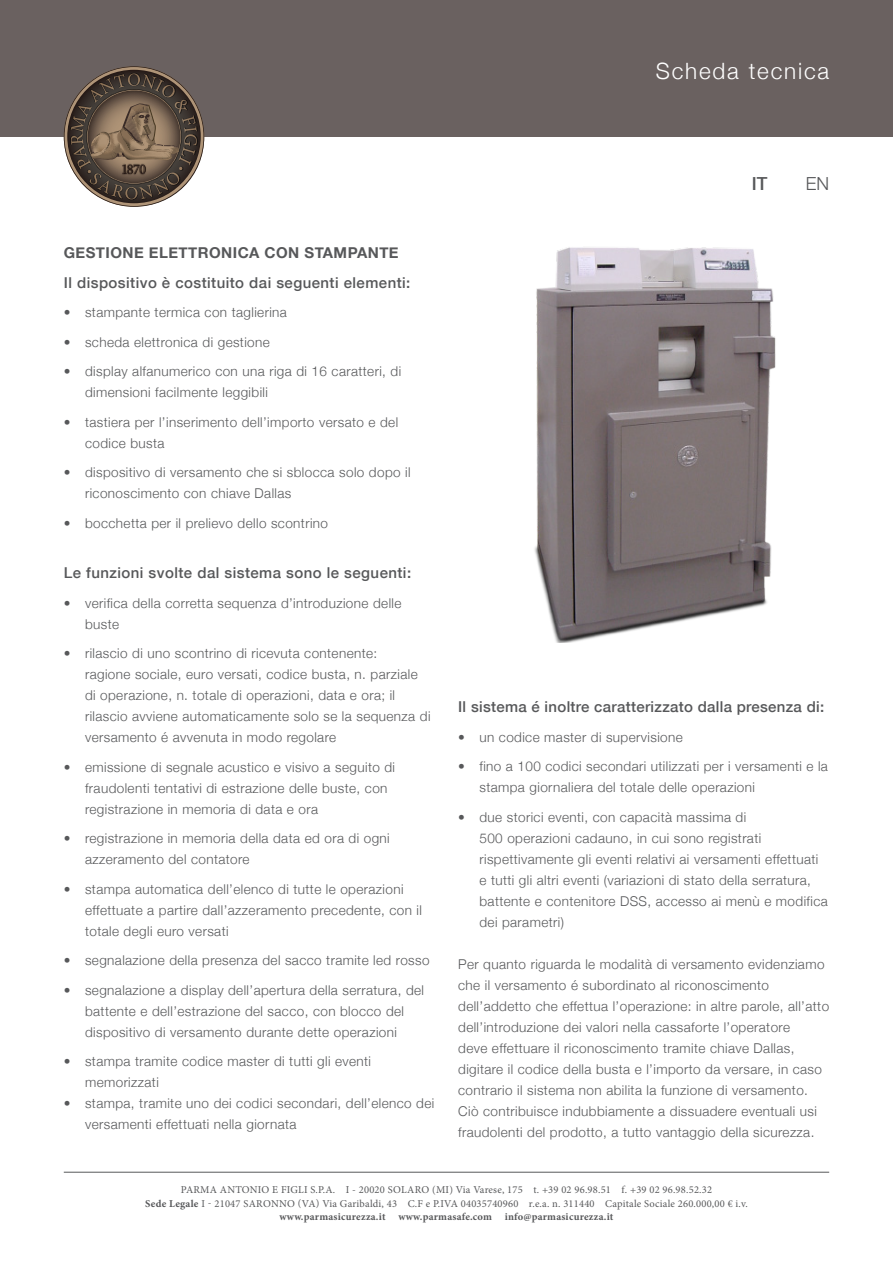
<style>
.page{position:relative;width:893px;height:1263px;background:#fff}
.page>*{position:absolute;margin:0;border:0;box-sizing:border-box;transform-origin:0 0}
.t1{font:300 22.5px "Helvetica Neue";letter-spacing:.08em;color:#fff}
.t2{font:500 18px "Helvetica Neue";color:#57585a}
.t3{font:300 18px "Helvetica Neue";color:#57585a}
.t4{font:500 15px "Helvetica Neue";letter-spacing:.03em;color:#57585a}
.t5{font:700 15px "Helvetica Neue";letter-spacing:.03em;color:#57585a}
.t6{font:300 13.5px/21px "Helvetica Neue";letter-spacing:.03em;color:#57585a}
.t7{font:10.5px "Minion Pro";letter-spacing:.02em;color:#57585a}
.t8{font:700 10.5px "Minion Pro";letter-spacing:.02em;color:#57585a}
.s1{font-weight:700}
</style>
<div class="page">
<div style="left:0;top:0;width:893px;height:136px;background:#6a6160"></div>
<svg style="left:64px;top:66px;width:140px;height:141px"></svg>
<hr style="left:64px;top:1172px;width:765px;height:1px;background:#57585a">
<img style="left:534px;top:247px;width:242px;height:395px">
<p class="t1" style="left:656px;top:53px;width:175px">Scheda tecnica</p>
<p class="t5" style="left:64px;top:239px;width:336px">GESTIONE ELETTRONICA CON STAMPANTE</p>
<p class="t4" style="left:64px;top:270px;width:348px">Il dispositivo è costituito dai seguenti elementi:</p>
<p class="t6" style="left:64px;top:301px;width:225px">• stampante termica con taglierina</p>
<p class="t6" style="left:64px;top:330px;width:208px">• scheda elettronica di gestione</p>
<p class="t6" style="left:85px;top:360px;width:318px;text-indent:-21px">• display alfanumerico con una riga di 16 caratteri, di dimensioni facilmente leggibili</p>
<p class="t6" style="left:85px;top:410px;width:315px;text-indent:-21px">• tastiera per l’inserimento dell’importo versato e del codice busta</p>
<p class="t6" style="left:85px;top:461px;width:327px;text-indent:-21px">• dispositivo di versamento che si sblocca solo dopo il riconoscimento con chiave Dallas</p>
<p class="t6" style="left:64px;top:512px;width:266px">• bocchetta per il prelievo dello scontrino</p>
<p class="t4" style="left:64px;top:561px;width:349px">Le funzioni svolte dal sistema sono le seguenti:</p>
<p class="t6" style="left:85px;top:592px;width:318px;text-indent:-21px">• verifica della corretta sequenza d’introduzione delle buste</p>
<p class="t6" style="left:85px;top:642px;width:347px;text-indent:-21px">• rilascio di uno scontrino di ricevuta contenente:<br>ragione sociale, euro versati, codice busta, n. parziale di operazione, n. totale di operazioni, data e ora; il rilascio avviene automaticamente solo se la sequenza di versamento é avvenuta in modo regolare</p>
<p class="t6" style="left:85px;top:756px;width:312px;text-indent:-21px">• emissione di segnale acustico e visivo a seguito di fraudolenti tentativi di estrazione delle buste, con registrazione in memoria di data e ora</p>
<p class="t6" style="left:85px;top:827px;width:306px;text-indent:-21px">• registrazione in memoria della data ed ora di ogni azzeramento del contatore</p>
<p class="t6" style="left:85px;top:878px;width:338px;text-indent:-21px">• stampa automatica dell’elenco di tutte le operazioni effettuate a partire dall’azzeramento precedente, con il totale degli euro versati</p>
<p class="t6" style="left:64px;top:949px;width:367px">• segnalazione della presenza del sacco tramite led rosso</p>
<p class="t6" style="left:64px;top:979px;width:362px;text-align:center">• segnalazione a display dell’apertura della serratura, del battente e dell’estrazione del sacco, con blocco del dispositivo di versamento durante dette operazioni</p>
<p class="t6" style="left:85px;top:1050px;width:288px;text-indent:-21px">• stampa tramite codice master di tutti gli eventi memorizzati</p>
<p class="t6" style="left:85px;top:1092px;width:351px;text-indent:-21px">• stampa, tramite uno dei codici secondari, dell’elenco dei versamenti effettuati nella giornata</p>
<p class="t2" style="left:752px;top:169px;width:17px">IT</p>
<p class="t3" style="left:806px;top:169px;width:25px">EN</p>
<p class="t4" style="left:458px;top:695px;width:368px">Il sistema é inoltre caratterizzato dalla presenza di:</p>
<p class="t6" style="left:458px;top:726px;width:226px">• un codice master di supervisione</p>
<p class="t6" style="left:479px;top:755px;width:350px;text-indent:-21px">• fino a 100 codici secondari utilizzati per i versamenti e la stampa giornaliera del totale delle operazioni</p>
<p class="t6" style="left:479px;top:806px;width:350px;text-indent:-21px">• due storici eventi, con capacità massima di<br>500 operazioni cadauno, in cui sono registrati rispettivamente gli eventi relativi ai versamenti effettuati e tutti gli altri eventi (variazioni di stato della serratura, battente e contenitore DSS, accesso ai menù e modifica dei parametri)</p>
<p class="t6" style="left:458px;top:953px;width:372px">Per quanto riguarda le modalità di versamento evidenziamo che il versamento é subordinato al riconoscimento dell’addetto che effettua l’operazione: in altre parole, all’atto dell’introduzione dei valori nella cassaforte l’operatore<br>deve effettuare il riconoscimento tramite chiave Dallas, digitare il codice della busta e l’importo da versare, in caso contrario il sistema non abilita la funzione di versamento.<br>Ciò contribuisce indubbiamente a dissuadere eventuali usi fraudolenti del prodotto, a tutto vantaggio della sicurezza.</p>
<p class="t7" style="left:181px;top:1183px;width:533px">PARMA ANTONIO E FIGLI S.P.A. I - 20020 SOLARO (MI) Via Varese, 175 t. +39 02 96.98.51 f. +39 02 96.98.52.32</p>
<p class="t7" style="left:145px;top:1196px;width:604px"><span class="s1">Sede Legale</span> I - 21047 SARONNO (VA) Via Garibaldi, 43 C.F e P.IVA 04035740960 r.e.a. n. 311440 Capitale Sociale 260.000,00 € i.v.</p>
<p class="t8" style="left:279px;top:1210px;width:336px">www.parmasicurezza.it www.parmasafe.com info@parmasicurezza.it</p>
</div>
